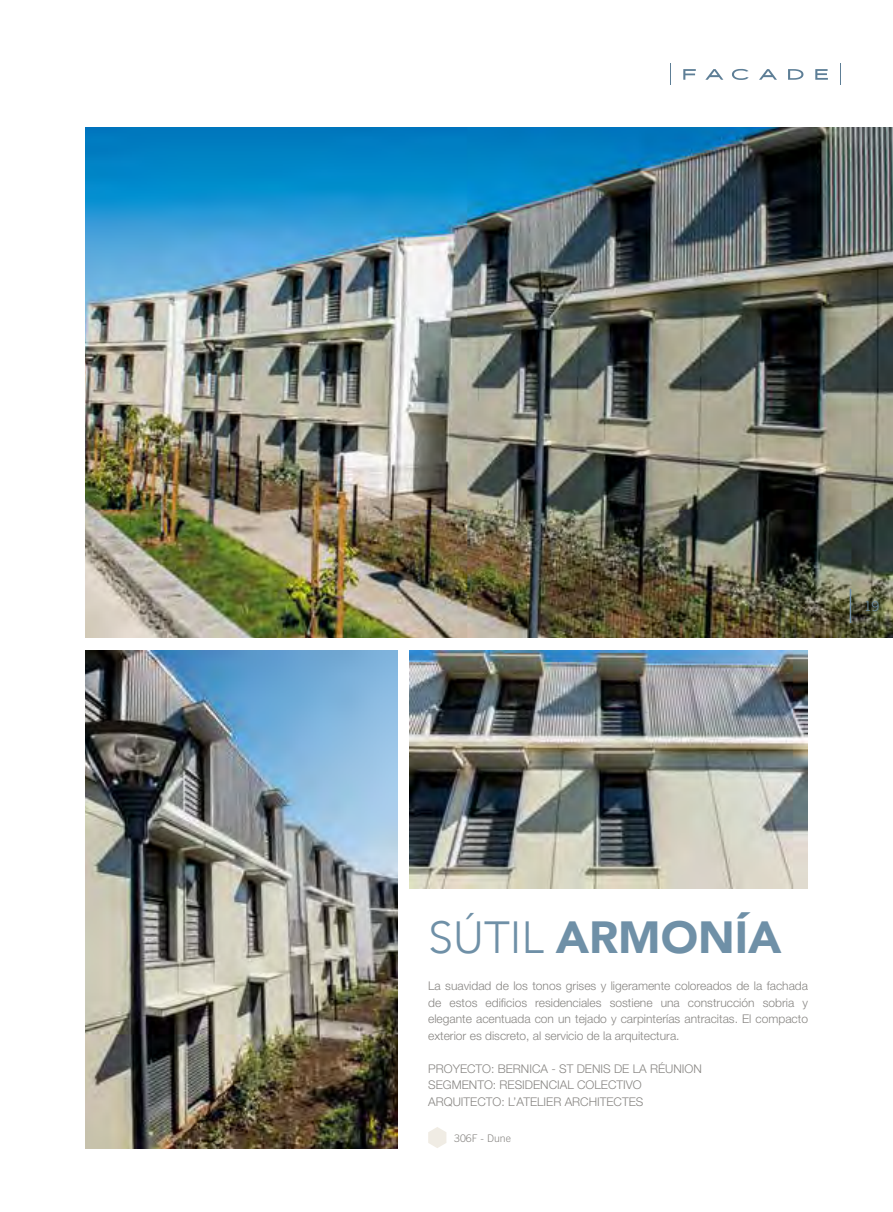
<style>
.page{position:relative;width:893px;height:1212px;background:#fff}
.page>*{position:absolute;margin:0;border:0;box-sizing:border-box;transform-origin:0 0}
.t1{font:900 45px "Avenir";color:#6f90a7}
.t2{font:300 13.5px "Trade Gothic LT";color:#6f90a7}
.t3{font:300 12px/16.5px "Helvetica Neue";color:#888683;text-align:justify}
.t4{font:300 10.5px "Trade Gothic LT";color:#888683}
.s1{font-weight:300}
</style>
<div class="page">
<img style="left:85px;top:651px;width:312px;height:497px">
<img style="left:410px;top:651px;width:398px;height:238px">
<img style="left:85px;top:128px;width:808px;height:510px">
<hr style="left:850px;top:589px;width:1px;height:34px;background:#6f90a7">
<svg style="left:428px;top:1127px;width:18px;height:21px"></svg>
<svg style="left:670px;top:64px;width:1px;height:21px"></svg>
<svg style="left:840px;top:64px;width:1px;height:21px"></svg>
<svg style="left:683px;top:69px;width:145px;height:11px"></svg>
<p class="t2" style="left:864px;top:598px;width:17px">19</p>
<h1 class="t1" style="left:428px;top:899px;width:355px"><span class="s1">SÚTIL</span> ARMONÍA</h1>
<p class="t3" style="left:428px;top:978px;width:381px">La suavidad de los tonos grises y ligeramente coloreados de la fachada de estos edificios residenciales sostiene una construcción sobria y elegante acentuada con un tejado y carpinterías antracitas. El compacto exterior es discreto, al servicio de la arquitectura.</p>
<p class="t3" style="left:428px;top:1060px;width:275px;text-align:left">PROYECTO: BERNICA - ST DENIS DE LA RÉUNION<br>SEGMENTO: RESIDENCIAL COLECTIVO<br>ARQUITECTO: L’ATELIER ARCHITECTES</p>
<p class="t4" style="left:454px;top:1132px;width:58px">306F - Dune</p>
</div>
